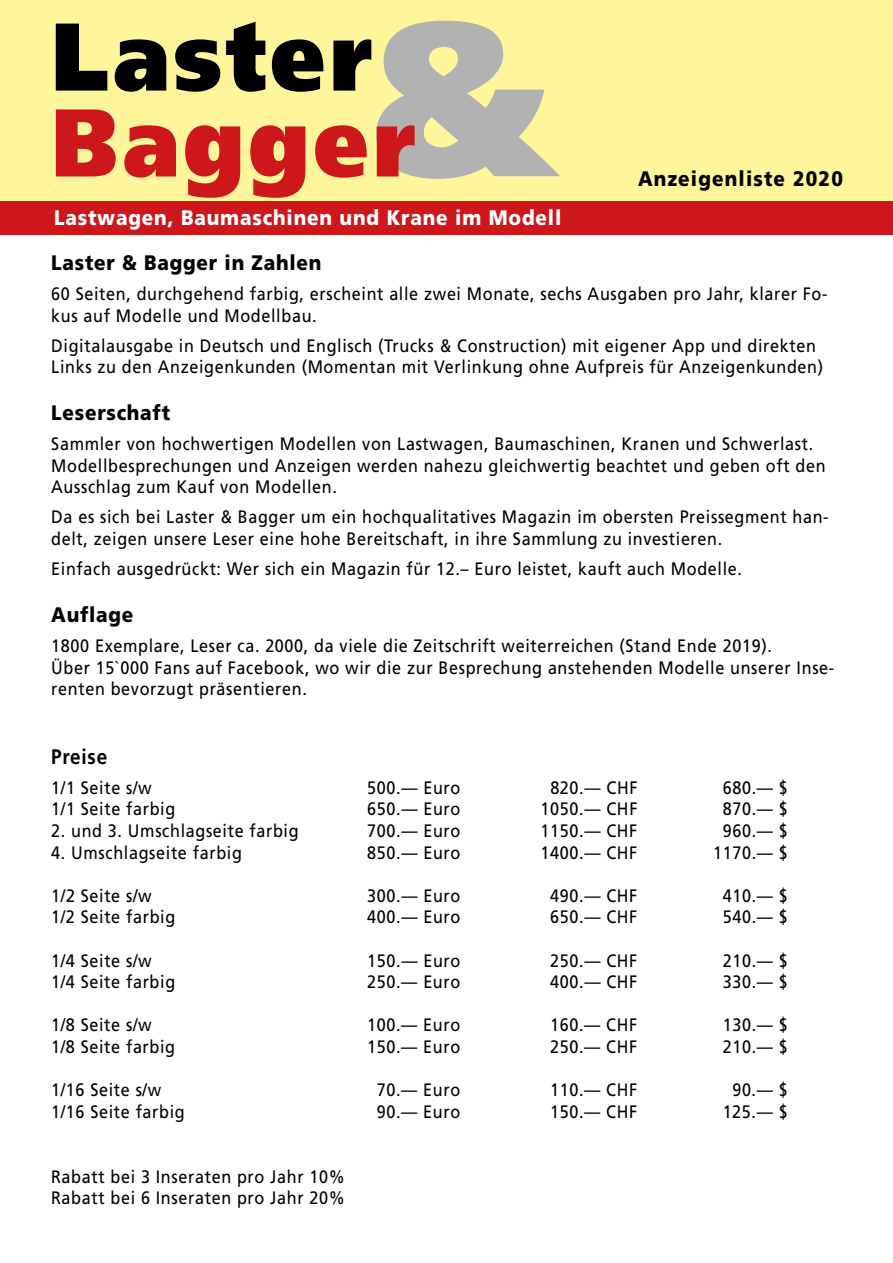
<style>
.page{position:relative;width:893px;height:1263px;background:#fff}
.page>*{position:absolute;margin:0;border:0;box-sizing:border-box;transform-origin:0 0}
.t1{font:900 219px "Frutiger";color:#b3b2b2;scale:.9 1}
.t2{font:900 96px "Frutiger";letter-spacing:.05em;color:#cd171a;scale:.9 1}
.t3{font:900 96px "Frutiger";letter-spacing:.05em;color:#000;scale:.9 1}
.t4{font:900 21px "Frutiger";letter-spacing:.04em;color:#000;scale:.9 1}
.t5{font:900 21px "Frutiger";letter-spacing:.045em;color:#fff;scale:.9 1}
.t6{font:900 21px "Frutiger";letter-spacing:.06em;color:#000;scale:.9 1}
.t7{font:700 21px "Frutiger";letter-spacing:.04em;color:#000;scale:.9 1}
.t8{font:18px/21.6px "Frutiger";letter-spacing:.04em;color:#000;scale:.9 1}
</style>
<div class="page">
<div style="left:0;top:0;width:893px;height:235px;background:#fff69b"></div>
<div style="left:0;top:201px;width:893px;height:34px;background:#cd171a"></div>
<h1 class="t1" style="left:371px;top:-34px;width:212px">&amp;</h1>
<h2 class="t3" style="left:51px;top:-2px;width:358px">Laster</h2>
<h2 class="t2" style="left:52px;top:84px;width:406px">Bagger</h2>
<p class="t5" style="left:54px;top:205px;width:565px">Lastwagen, Baumaschinen und Krane im Modell</p>
<p class="t6" style="left:638px;top:166px;width:229px">Anzeigenliste 2020</p>
<p class="t4" style="left:51px;top:250px;width:302px">Laster &amp; Bagger in Zahlen</p>
<p class="t8" style="left:51px;top:283px;width:864px">60 Seiten, durchgehend farbig, erscheint alle zwei Monate, sechs Ausgaben pro Jahr, klarer Fo&shy;kus auf Modelle und Modellbau.</p>
<p class="t8" style="left:51px;top:334px;width:859px">Digitalausgabe in Deutsch und Englisch (Trucks &amp; Construction) mit eigener App und direkten<br>Links zu den Anzeigenkunden (Momentan mit Verlinkung ohne Aufpreis für Anzeigenkunden)</p>
<p class="t4" style="left:51px;top:400px;width:134px">Leserschaft</p>
<p class="t8" style="left:51px;top:433px;width:862px">Sammler von hochwertigen Modellen von Lastwagen, Baumaschinen, Kranen und Schwerlast.<br>Modellbesprechungen und Anzeigen werden nahezu gleichwertig beachtet und geben oft den<br>Ausschlag zum Kauf von Modellen.</p>
<p class="t8" style="left:51px;top:506px;width:865px">Da es sich bei Laster &amp; Bagger um ein hochqualitatives Magazin im obersten Preissegment han&shy;delt, zeigen unsere Leser eine hohe Bereitschaft, in ihre Sammlung zu investieren.</p>
<p class="t8" style="left:51px;top:558px;width:769px">Einfach ausgedrückt: Wer sich ein Magazin für 12.– Euro leistet, kauft auch Modelle.</p>
<p class="t4" style="left:51px;top:602px;width:93px">Auflage</p>
<p class="t8" style="left:51px;top:635px;width:871px">1800 Exemplare, Leser ca. 2000, da viele die Zeitschrift weiterreichen (Stand Ende 2019).<br>Über 15`000 Fans auf Facebook, wo wir die zur Besprechung anstehenden Modelle unserer Inse&shy;renten bevorzugt präsentieren.</p>
<p class="t7" style="left:51px;top:744px;width:64px">Preise</p>
<p class="t8" style="left:51px;top:776px;width:113px">1/1 Seite s/w</p>
<p class="t8" style="left:367px;top:776px;width:105px">500.— Euro</p>
<p class="t8" style="left:550px;top:776px;width:98px">820.— CHF</p>
<p class="t8" style="left:723px;top:776px;width:74px">680.— $</p>
<p class="t8" style="left:51px;top:798px;width:139px">1/1 Seite farbig</p>
<p class="t8" style="left:367px;top:798px;width:105px">650.— Euro</p>
<p class="t8" style="left:541px;top:798px;width:109px">1050.— CHF</p>
<p class="t8" style="left:723px;top:798px;width:74px">870.— $</p>
<p class="t8" style="left:51px;top:820px;width:276px">2. und 3. Umschlagseite farbig</p>
<p class="t8" style="left:367px;top:820px;width:105px">700.— Euro</p>
<p class="t8" style="left:541px;top:820px;width:109px">1150.— CHF</p>
<p class="t8" style="left:723px;top:820px;width:74px">960.— $</p>
<p class="t8" style="left:51px;top:841px;width:213px">4. Umschlagseite farbig</p>
<p class="t8" style="left:367px;top:841px;width:105px">850.— Euro</p>
<p class="t8" style="left:541px;top:841px;width:109px">1400.— CHF</p>
<p class="t8" style="left:713px;top:841px;width:85px">1170.— $</p>
<p class="t8" style="left:51px;top:884px;width:113px">1/2 Seite s/w</p>
<p class="t8" style="left:367px;top:884px;width:105px">300.— Euro</p>
<p class="t8" style="left:550px;top:884px;width:98px">490.— CHF</p>
<p class="t8" style="left:723px;top:884px;width:74px">410.— $</p>
<p class="t8" style="left:51px;top:906px;width:139px">1/2 Seite farbig</p>
<p class="t8" style="left:367px;top:906px;width:105px">400.— Euro</p>
<p class="t8" style="left:550px;top:906px;width:98px">650.— CHF</p>
<p class="t8" style="left:723px;top:906px;width:74px">540.— $</p>
<p class="t8" style="left:51px;top:949px;width:113px">1/4 Seite s/w</p>
<p class="t8" style="left:367px;top:949px;width:105px">150.— Euro</p>
<p class="t8" style="left:550px;top:949px;width:98px">250.— CHF</p>
<p class="t8" style="left:723px;top:949px;width:74px">210.— $</p>
<p class="t8" style="left:51px;top:971px;width:139px">1/4 Seite farbig</p>
<p class="t8" style="left:367px;top:971px;width:105px">250.— Euro</p>
<p class="t8" style="left:550px;top:971px;width:98px">400.— CHF</p>
<p class="t8" style="left:723px;top:971px;width:74px">330.— $</p>
<p class="t8" style="left:51px;top:1014px;width:113px">1/8 Seite s/w</p>
<p class="t8" style="left:367px;top:1014px;width:105px">100.— Euro</p>
<p class="t8" style="left:550px;top:1014px;width:98px">160.— CHF</p>
<p class="t8" style="left:723px;top:1014px;width:74px">130.— $</p>
<p class="t8" style="left:51px;top:1036px;width:139px">1/8 Seite farbig</p>
<p class="t8" style="left:367px;top:1036px;width:105px">150.— Euro</p>
<p class="t8" style="left:550px;top:1036px;width:98px">250.— CHF</p>
<p class="t8" style="left:723px;top:1036px;width:74px">210.— $</p>
<p class="t8" style="left:51px;top:1079px;width:124px">1/16 Seite s/w</p>
<p class="t8" style="left:377px;top:1079px;width:94px">70.— Euro</p>
<p class="t8" style="left:550px;top:1079px;width:98px">110.— CHF</p>
<p class="t8" style="left:732px;top:1079px;width:63px">90.— $</p>
<p class="t8" style="left:51px;top:1100px;width:150px">1/16 Seite farbig</p>
<p class="t8" style="left:377px;top:1100px;width:94px">90.— Euro</p>
<p class="t8" style="left:550px;top:1100px;width:98px">150.— CHF</p>
<p class="t8" style="left:723px;top:1100px;width:74px">125.— $</p>
<p class="t8" style="left:51px;top:1165px;width:328px">Rabatt bei 3 Inseraten pro Jahr 10%<br>Rabatt bei 6 Inseraten pro Jahr 20%</p>
</div>
